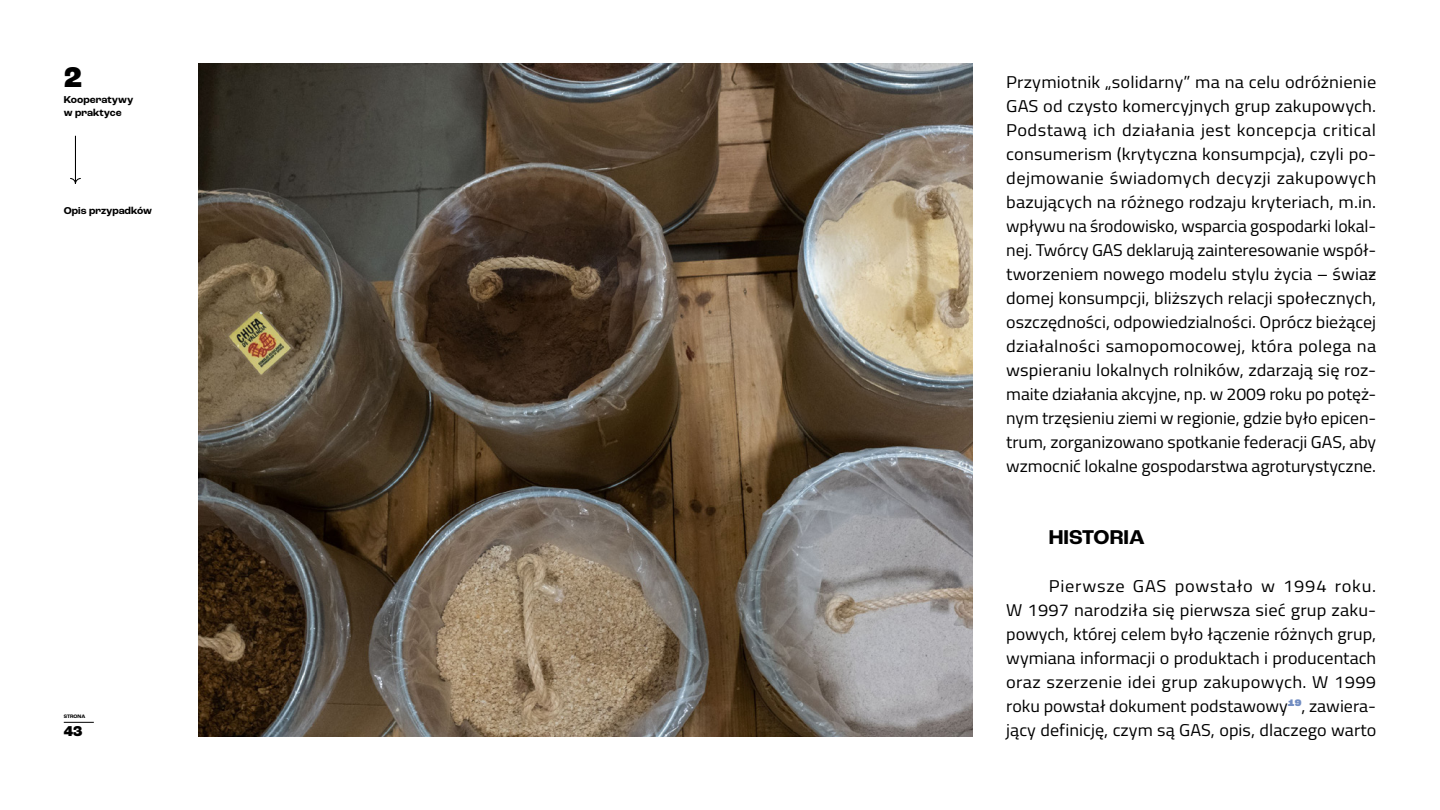
<style>
.page{position:relative;width:1440px;height:810px;background:#fff}
.page>*{position:absolute;margin:0;border:0;box-sizing:border-box;transform-origin:0 0}
.t1{font:800 30px "Roc Grotesk";color:#000}
.środtyt{font:700 21px "Roc Grotesk";color:#000}
.text_2_odtstemp{font:17.1px/24px "Titillium Web";letter-spacing:-.005em;color:#000;text-align:justify;scale:1.07 1}
.text_1_wciencie{font:17.1px/24px "Titillium Web";color:#000;text-align:justify;scale:1.07 1}
.t2{font:800 15px "Roc Grotesk";color:#000}
.pagina_żywa_cz-roz{font:700 10.5px/12.6px "Roc Grotesk";color:#000}
.t3{font:700 5.25px "Roc Grotesk";color:#000}
</style>
<div class="page">
<hr style="left:75px;top:136px;width:1px;height:48px;background:#000">
<svg style="left:70px;top:177px;width:11px;height:7px"></svg>
<hr style="left:64px;top:722px;width:30px;height:1px;background:#000">
<img style="left:198px;top:64px;width:774px;height:673px">
<h1 class="t1" style="left:64px;top:58px;width:20px">2</h1>
<p class="pagina_żywa_cz-roz" style="left:64px;top:94px;width:71px">Kooperatywy w praktyce</p>
<p class="pagina_żywa_cz-roz" style="left:64px;top:205px;width:90px">Opis przypadków</p>
<p class="t3" style="left:64px;top:713px;width:23px">STRONA</p>
<p class="t2" style="left:64px;top:721px;width:20px">43</p>
<p class="text_2_odtstemp" style="left:1006px;top:69px;width:347px">Przymiotnik „solidarny” ma na celu odróżnienie GAS od czysto komercyjnych grup zakupowych.<br>Podstawą ich działania jest koncepcja critical consumerism (krytyczna konsumpcja), czyli po&shy;dejmowanie świadomych decyzji zakupowych bazujących na różnego rodzaju kryteriach, m.in. wpływu na środowisko, wsparcia gospodarki lokal&shy;nej. Twórcy GAS deklarują zainteresowanie współ&shy;tworzeniem nowego modelu stylu życia – świa&shy;domej konsumpcji, bliższych relacji społecznych, oszczędności, odpowiedzialności. Oprócz bieżącej działalności samopomocowej, która polega na wspieraniu lokalnych rolników, zdarzają się roz&shy;maite działania akcyjne, np. w 2009 roku po potęż&shy;nym trzęsieniu ziemi w regionie, gdzie było epicen&shy;trum, zorganizowano spotkanie federacji GAS, aby wzmocnić lokalne gospodarstwa agroturystyczne.</p>
<p class="środtyt" style="left:1049px;top:524px;width:97px">HISTORIA</p>
<p class="text_1_wciencie" style="left:1006px;top:573px;width:347px;text-indent:43px">Pierwsze GAS powstało w 1994 roku.<br>W 1997 narodziła się pierwsza sieć grup zaku&shy;powych, której celem było łączenie różnych grup, wymiana informacji o produktach i producentach oraz szerzenie idei grup zakupowych. W 1999 roku powstał dokument podstawowy<sup>19</sup>, zawiera&shy;jący definicję, czym są GAS, opis, dlaczego warto</p>
</div>
